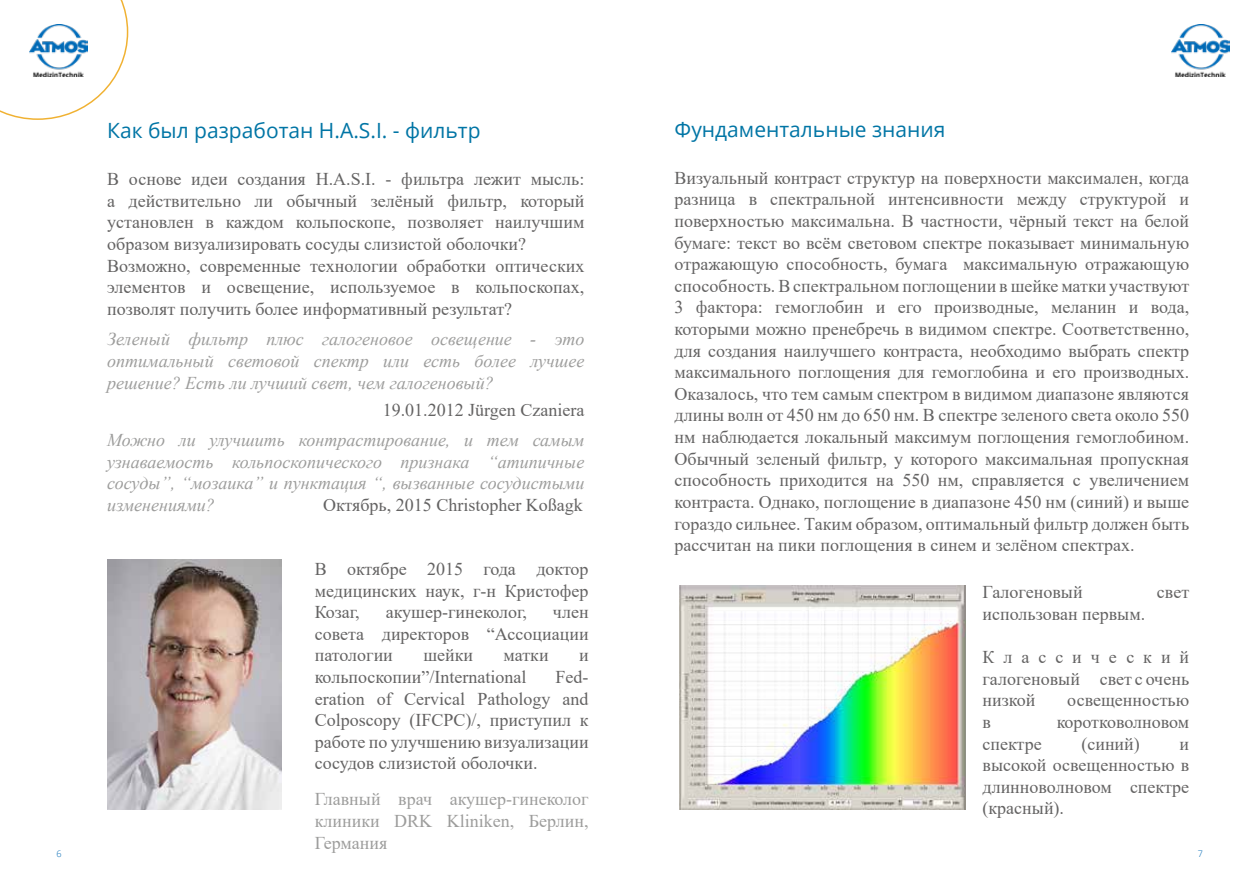
<style>
.page{position:relative;width:1259px;height:893px;background:#fff}
.page>*{position:absolute;margin:0;border:0;box-sizing:border-box;transform-origin:0 0}
.t1{font:21px "Open Sans";color:#0075a5}
.t2{font:18px/21.6px "Times New Roman";color:#646363;text-align:justify}
.t3{font:italic 18px/21.6px "Times New Roman";color:#9d9d9c;text-align:justify}
.t4{font:18px/21.6px "Times New Roman";color:#9d9d9c;text-align:justify}
.t5{font:300 9px "Open Sans";color:#0069b4}
</style>
<div class="page">
<img style="left:107px;top:560px;width:174px;height:250px">
<img style="left:679px;top:586px;width:286px;height:223px">
<img style="left:1171px;top:25px;width:58px;height:52px">
<svg style="left:0;top:0;width:128px;height:120px"></svg>
<p class="t1" style="left:674px;top:115px;width:272px">Фундаментальные знания</p>
<p class="t2" style="left:674px;top:166px;width:516px">Визуальный контраст структур на поверхности максимален, когда разница в спектральной интенсивности между структурой и поверхностью максимальна. В частности, чёрный текст на белой бумаге: текст во всём световом спектре показывает минимальную отражающую способность, бумага максимальную отражающую способность. В спектральном поглощении в шейке матки участвуют 3 фактора: гемоглобин и его производные, меланин и вода, которыми можно пренебречь в видимом спектре. Соответственно, для создания наилучшего контраста, необходимо выбрать спектр максимального поглощения для гемоглобина и его производных.<br>Оказалось, что тем самым спектром в видимом диапазоне являются длины волн от 450 нм до 650 нм. В спектре зеленого света около 550 нм наблюдается локальный максимум поглощения гемоглобином.<br>Обычный зеленый фильтр, у которого максимальная пропускная способность приходится на 550 нм, справляется с увеличением контраста. Однако, поглощение в диапазоне 450 нм (синий) и выше гораздо сильнее. Таким образом, оптимальный фильтр должен быть рассчитан на пики поглощения в синем и зелёном спектрах.</p>
<p class="t2" style="left:982px;top:581px;width:102px">Галогеновый</p>
<p class="t2" style="left:1157px;top:581px;width:34px">свет</p>
<p class="t2" style="left:982px;top:602px;width:164px">использован первым.</p>
<p class="t2" style="left:982px;top:646px;width:208px">Классический галогеновый свет с очень низкой</p>
<p class="t1" style="left:107px;top:116px;width:375px">Как был разработан H.A.S.I. - фильтр</p>
<p class="t2" style="left:107px;top:168px;width:479px;text-align:left">В основе идеи создания H.A.S.I. - фильтра лежит мысль: а действительно ли обычный зелёный фильтр, который установлен в каждом кольпоскопе, позволяет наилучшим образом визуализировать сосуды слизистой оболочки?<br>Возможно, современные технологии обработки оптических элементов и освещение, используемое в кольпоскопах, позволят получить более информативный результат?</p>
<p class="t3" style="left:107px;top:328px;width:479px">Зеленый фильтр плюс галогеновое освещение - это оптимальный световой спектр или есть более лучшее решение? Есть ли лучший свет, чем галогеновый?</p>
<p class="t2" style="left:383px;top:398px;width:203px">19.01.2012 Jürgen Czaniera</p>
<p class="t3" style="left:107px;top:429px;width:479px">Можно ли улучшить контрастирование, и тем самым узнаваемость кольпоскопического признака “атипичные сосуды”, “мозаика” и пунктация “, вызванные сосудистыми изменениями?</p>
<p class="t2" style="left:323px;top:494px;width:261px">Октябрь, 2015 Christopher Koßagk</p>
<p class="t2" style="left:315px;top:557px;width:275px">В октябре 2015 года доктор медицинских наук, г-н Кристофер Козаг,</p>
<p class="t2" style="left:315px;top:601px;width:275px;text-indent:238px">член совета директоров “Ассоциации патологии</p>
<p class="t2" style="left:386px;top:601px;width:143px">акушер-гинеколог,</p>
<p class="t2" style="left:423px;top:644px;width:51px">шейки</p>
<p class="t2" style="left:503px;top:644px;width:47px">матки</p>
<p class="t2" style="left:579px;top:644px;width:11px">и</p>
<p class="t2" style="left:315px;top:665px;width:213px">кольпоскопии”/International</p>
<p class="t2" style="left:315px;top:665px;width:275px;text-indent:241px">Fed&shy;eration of Cervical Pathology and Colposcopy (IFCPC)/, приступил к работе по улучшению визуализации сосудов слизистой оболочки.</p>
<p class="t4" style="left:315px;top:788px;width:275px">Главный врач акушер-гинеколог клиники DRK Kliniken, Берлин, Германия</p>
<p class="t2" style="left:1067px;top:689px;width:123px">освещенностью</p>
<p class="t2" style="left:982px;top:710px;width:10px">в</p>
<p class="t2" style="left:1056px;top:710px;width:134px">коротковолновом</p>
<p class="t2" style="left:982px;top:732px;width:61px">спектре</p>
<p class="t2" style="left:1081px;top:732px;width:60px">(синий)</p>
<p class="t2" style="left:982px;top:732px;width:208px;text-indent:197px">и высокой освещенностью в длинноволновом спектре (красный).</p>
<p class="t5" style="left:56px;top:848px;width:7px">6</p>
<p class="t5" style="left:1197px;top:848px;width:7px">7</p>
</div>
